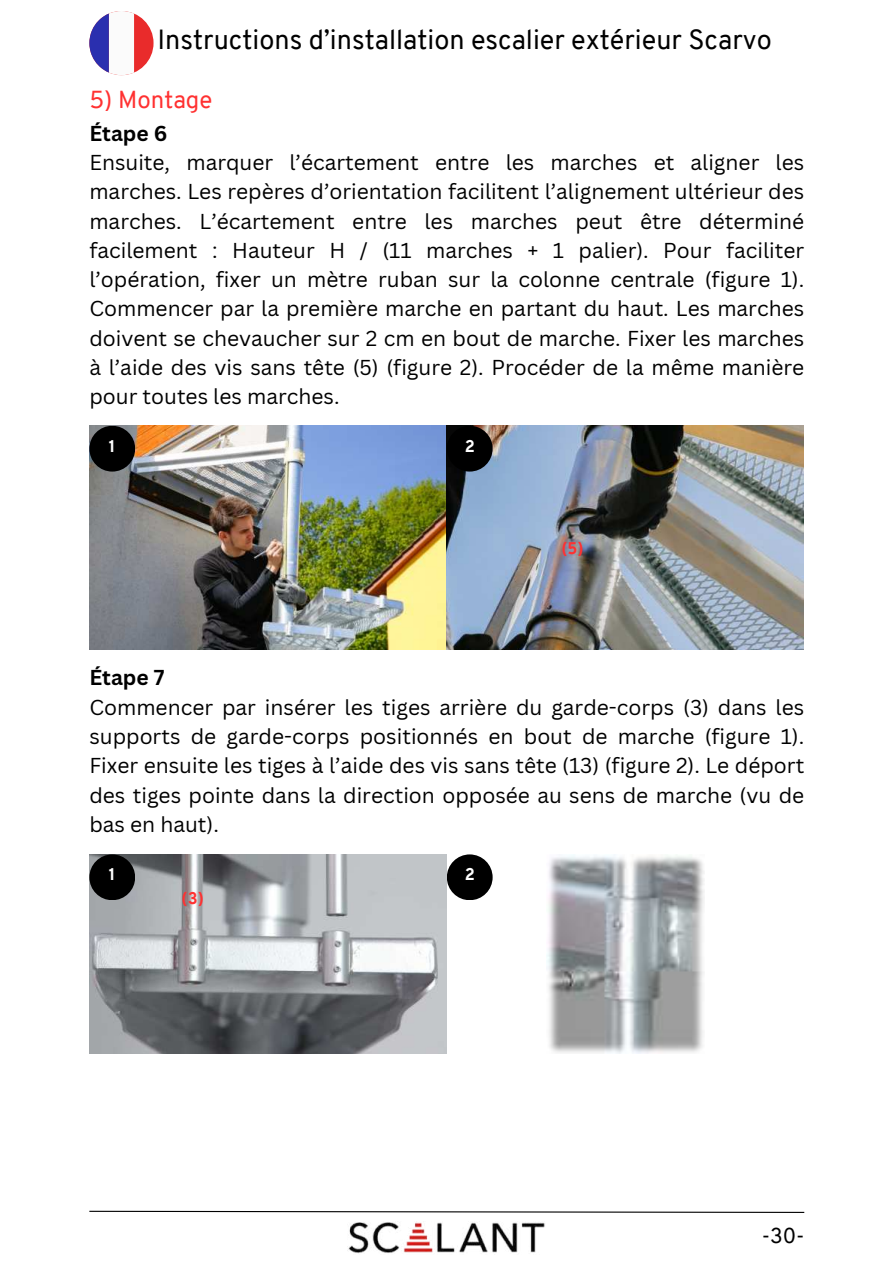
<style>
.page{position:relative;width:894px;height:1264px;background:#fff}
.page>*{position:absolute;margin:0;border:0;box-sizing:border-box;transform-origin:0 0}
.t1{font:27px "Overpass";color:#000}
.t2{font:24px "Overpass";color:#ff3131}
.t3{font:21px/29.2px "Canva Sans";color:#000;text-align:justify}
.t4{font:700 21px "Canva Sans";color:#000}
.t5{font:21px "Overpass";color:#000}
.t6{font:800 16.5px "Overpass";color:#ff3131}
.t7{font:800 16.5px "Overpass";color:#fff}
</style>
<div class="page">
<svg style="left:89px;top:1210px;width:716px;height:3px"></svg>
<img style="left:89px;top:426px;width:714px;height:223px">
<img style="left:89px;top:854px;width:357px;height:199px">
<img style="left:546px;top:854px;width:158px;height:199px">
<div style="left:89px;top:426px;width:46px;height:45px;background:#000;border-radius:50%"></div>
<div style="left:446px;top:426px;width:46px;height:45px;background:#000;border-radius:50%"></div>
<div style="left:89px;top:854px;width:46px;height:46px;background:#000;border-radius:50%"></div>
<div style="left:446px;top:854px;width:46px;height:46px;background:#000;border-radius:50%"></div>
<img style="left:348px;top:1222px;width:197px;height:32px">
<div style="left:89px;top:11px;width:64px;height:64px;background:#e92b2b;border-radius:50%"></div>
<svg style="left:89px;top:11px;width:45px;height:64px;background:#bfbfe3"></svg>
<p class="t1" style="left:157px;top:20px;width:615px">Instructions d’installation escalier extérieur Scarvo</p>
<p class="t2" style="left:89px;top:83px;width:124px">5) Montage</p>
<p class="t4" style="left:89px;top:121px;width:79px">Étape 6</p>
<p class="t3" style="left:89px;top:148px;width:716px">Ensuite, marquer l’écartement entre les marches et aligner les marches. Les repères d’orientation facilitent l’alignement ultérieur des marches. L’écartement entre les marches peut être déterminé facilement : Hauteur H / (11 marches + 1 palier). Pour faciliter l’opération, fixer un mètre ruban sur la colonne centrale (figure 1).<br>Commencer par la première marche en partant du haut. Les marches doivent se chevaucher sur 2 cm en bout de marche. Fixer les marches à l’aide des vis sans tête (5) (figure 2). Procéder de la même manière pour toutes les marches.</p>
<p class="t7" style="left:109px;top:434px;width:8px">1</p>
<p class="t7" style="left:464px;top:434px;width:12px">2</p>
<p class="t6" style="left:561px;top:536px;width:24px">(5)</p>
<p class="t4" style="left:89px;top:665px;width:76px">Étape 7</p>
<p class="t3" style="left:89px;top:692px;width:716px">Commencer par insérer les tiges arrière du garde-corps (3) dans les supports de garde-corps positionnés en bout de marche (figure 1).<br>Fixer ensuite les tiges à l’aide des vis sans tête (13) (figure 2). Le déport des tiges pointe dans la direction opposée au sens de marche (vu de bas en haut).</p>
<p class="t7" style="left:109px;top:862px;width:8px">1</p>
<p class="t7" style="left:464px;top:862px;width:12px">2</p>
<p class="t6" style="left:182px;top:886px;width:24px">(3)</p>
<p class="t5" style="left:761px;top:1220px;width:44px">-30-</p>
</div>
